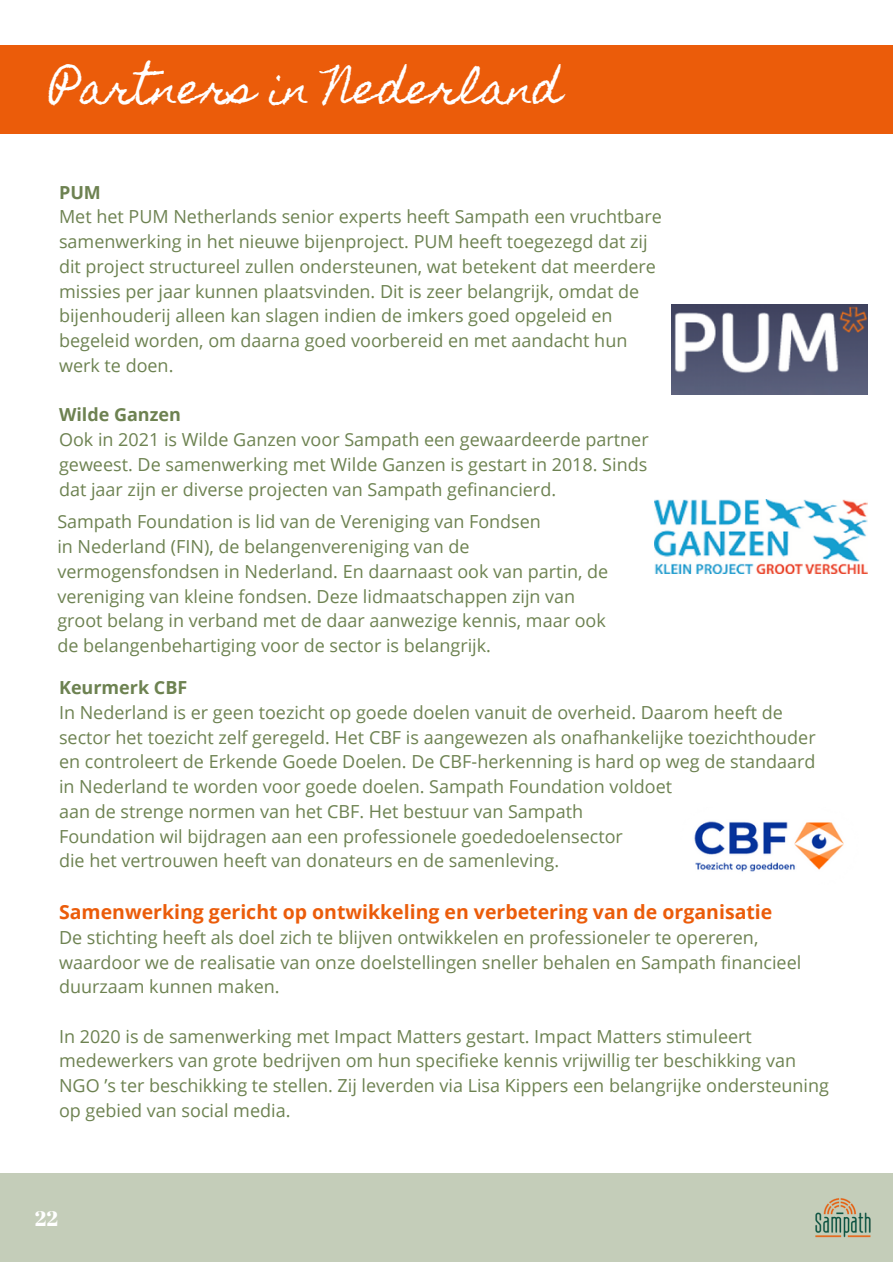
<style>
.page{position:relative;width:893px;height:1264px;background:#fff}
.page>*{position:absolute;margin:0;border:0;box-sizing:border-box;transform-origin:0 0}
.t1{font:42px "Homemade Apple";color:#fff}
.t2{font:21px "Abril Fatface";color:#fff}
.t3{font:700 19.5px "Open Sans";color:#eb5c0a}
.t4{font:18px/24.8px "Open Sans";color:#6d8251}
.t5{font:700 18px "Open Sans";color:#6d8251}
</style>
<div class="page">
<div style="left:0;top:1173px;width:892px;height:88px;background:#c4cdb9"></div>
<img style="left:815px;top:1198px;width:56px;height:40px">
<div style="left:0;top:45px;width:892px;height:88px;background:#eb5c0a"></div>
<img style="left:671px;top:305px;width:196px;height:89px">
<img style="left:654px;top:500px;width:213px;height:74px">
<img style="left:694px;top:821px;width:150px;height:51px">
<h1 class="t1" style="left:51px;top:63px;width:512px">Partners in Nederland</h1>
<p class="t5" style="left:59px;top:179px;width:43px">PUM</p>
<p class="t4" style="left:59px;top:204px;width:604px">Met het PUM Netherlands senior experts heeft Sampath een vruchtbare samenwerking in het nieuwe bijenproject. PUM heeft toegezegd dat zij dit project structureel zullen ondersteunen, wat betekent dat meerdere missies per jaar kunnen plaatsvinden. Dit is zeer belangrijk, omdat de bijenhouderij alleen kan slagen indien de imkers goed opgeleid en begeleid worden, om daarna goed voorbereid en met aandacht hun werk te doen.</p>
<p class="t5" style="left:59px;top:402px;width:123px">Wilde Ganzen</p>
<p class="t4" style="left:59px;top:427px;width:591px;text-align:justify">Ook in 2021 is Wilde Ganzen voor Sampath een gewaardeerde partner geweest. De samenwerking met Wilde Ganzen is gestart in 2018. Sinds dat jaar zijn er diverse projecten van Sampath gefinancierd.</p>
<p class="t4" style="left:57px;top:509px;width:552px">Sampath Foundation is lid van de Vereniging van Fondsen<br>in Nederland (FIN), de belangenvereniging van de vermogensfondsen in Nederland. En daarnaast ook van partin, de vereniging van kleine fondsen. Deze lidmaatschappen zijn van groot belang in verband met de daar aanwezige kennis, maar ook de belangenbehartiging voor de sector is belangrijk.</p>
<p class="t5" style="left:59px;top:675px;width:130px">Keurmerk CBF</p>
<p class="t4" style="left:59px;top:699px;width:758px">In Nederland is er geen toezicht op goede doelen vanuit de overheid. Daarom heeft de sector het toezicht zelf geregeld. Het CBF is aangewezen als onafhankelijke toezichthouder en controleert de Erkende Goede Doelen. De CBF-herkenning is hard op weg de standaard in Nederland te worden voor goede doelen. Sampath Foundation voldoet<br>aan de strenge normen van het CBF. Het bestuur van Sampath<br>Foundation wil bijdragen aan een professionele goededoelensector<br>die het vertrouwen heeft van donateurs en de samenleving.</p>
<p class="t3" style="left:59px;top:898px;width:714px">Samenwerking gericht op ontwikkeling en verbetering van de organisatie</p>
<p class="t4" style="left:59px;top:924px;width:743px">De stichting heeft als doel zich te blijven ontwikkelen en professioneler te opereren, waardoor we de realisatie van onze doelstellingen sneller behalen en Sampath financieel duurzaam kunnen maken.</p>
<p class="t4" style="left:59px;top:1023px;width:771px">In 2020 is de samenwerking met Impact Matters gestart. Impact Matters stimuleert medewerkers van grote bedrijven om hun specifieke kennis vrijwillig ter beschikking van NGO ’s ter beschikking te stellen. Zij leverden via Lisa Kippers een belangrijke ondersteuning op gebied van social media.</p>
<p class="t2" style="left:35px;top:1203px;width:25px">22</p>
</div>
